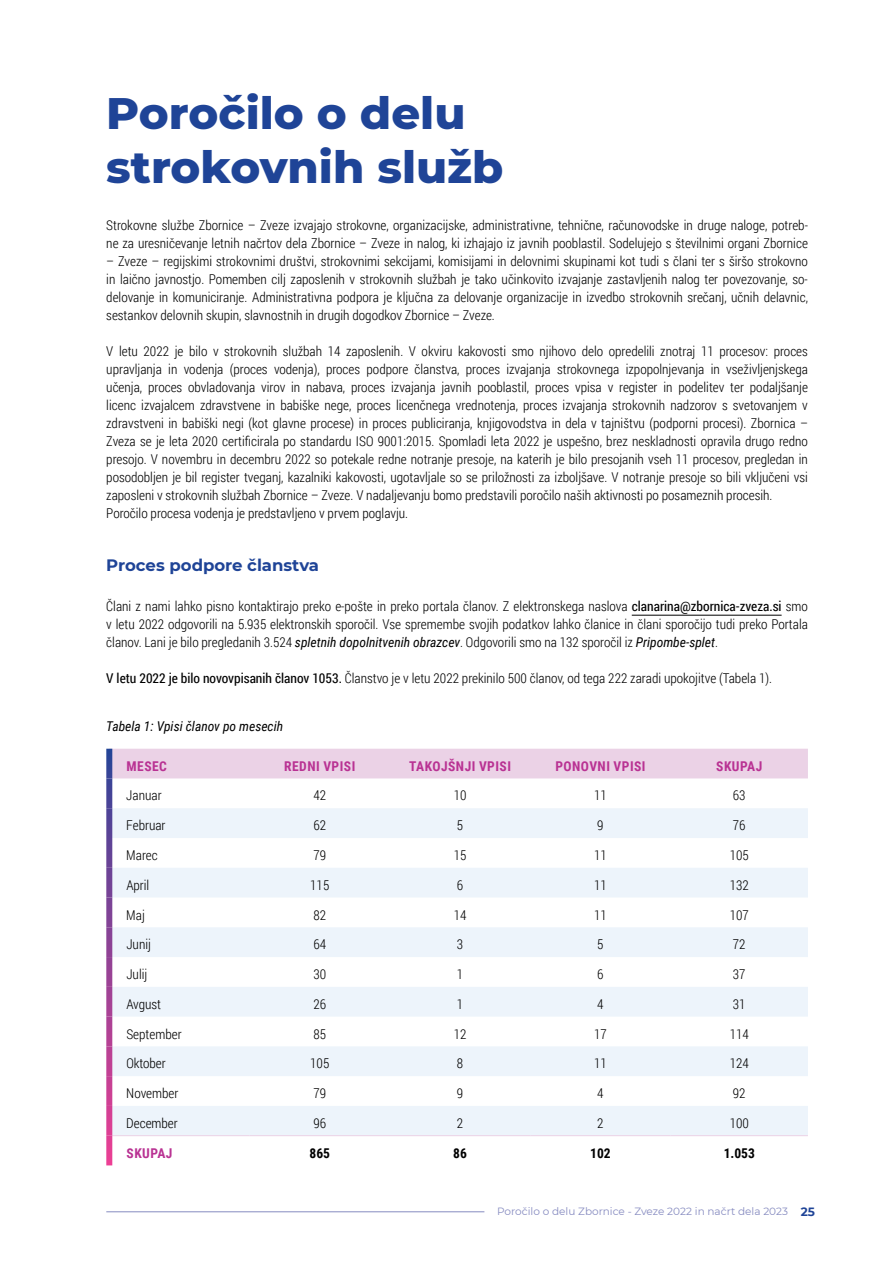
<style>
.page{position:relative;width:893px;height:1263px;background:#fff}
.page>*{position:absolute;margin:0;border:0;box-sizing:border-box;transform-origin:0 0}
.t1{font:800 45px/54px "Montserrat";color:#1f4497}
.t2{font:700 16.5px "Montserrat";color:#1f4497}
.t3{font:300 13.5px/18px "Roboto Condensed";color:#000}
.t4{font:700 13.5px "Roboto Condensed";letter-spacing:.035em;color:#b93293}
.t5{font:italic 13.5px "Roboto Condensed";color:#000}
.t6{font:700 13.5px "Roboto Condensed";color:#000}
.t7{font:10.5px "Montserrat";color:#868bc0}
.s1{font-weight:400}
.s2{font-weight:400;font-style:italic}
.s3{font-weight:700;font-size:12px;color:#1f4497}
</style>
<div class="page">
<hr style="left:106px;top:1211px;width:378px;height:1px;background:#868bc0">
<hr style="left:632px;top:615px;width:150px;height:1px;background:#000">
<div style="left:112px;top:749px;width:696px;height:29px;background:#ebd2e6"></div>
<svg style="left:112px;top:808px;width:696px;height:327px;fill:#edf4fb"></svg>
<hr style="left:112px;top:1135px;width:138px;height:1px;background:#ebd2e6">
<hr style="left:250px;top:1135px;width:140px;height:1px;background:#ebd2e6">
<hr style="left:390px;top:1135px;width:140px;height:1px;background:#ebd2e6">
<hr style="left:530px;top:1135px;width:141px;height:1px;background:#ebd2e6">
<hr style="left:671px;top:1135px;width:137px;height:1px;background:#ebd2e6">
<div style="left:106px;top:749px;width:6px;height:29px;background:#2d4497"></div>
<div style="left:106px;top:778px;width:6px;height:30px;background:#434397"></div>
<div style="left:106px;top:808px;width:6px;height:30px;background:#534396"></div>
<div style="left:106px;top:838px;width:6px;height:30px;background:#634396"></div>
<div style="left:106px;top:868px;width:6px;height:29px;background:#714396"></div>
<div style="left:106px;top:897px;width:6px;height:30px;background:#7f4396"></div>
<div style="left:106px;top:927px;width:6px;height:30px;background:#8b4295"></div>
<div style="left:106px;top:957px;width:6px;height:30px;background:#984295"></div>
<div style="left:106px;top:987px;width:6px;height:29px;background:#a44295"></div>
<div style="left:106px;top:1016px;width:6px;height:30px;background:#b04194"></div>
<div style="left:106px;top:1046px;width:6px;height:30px;background:#be4194"></div>
<div style="left:106px;top:1076px;width:6px;height:30px;background:#ca4094"></div>
<div style="left:106px;top:1106px;width:6px;height:30px;background:#d83f94"></div>
<div style="left:106px;top:1136px;width:6px;height:29px;background:#e53f94"></div>
<h1 class="t1" style="left:106px;top:83px;width:399px">Poročilo o delu strokovnih služb</h1>
<p class="t3" style="left:106px;top:216px;width:703px">Strokovne službe Zbornice – Zveze izvajajo strokovne, organizacijske, administrativne, tehnične, računovodske in druge naloge, potreb&shy;ne za uresničevanje letnih načrtov dela Zbornice – Zveze in nalog, ki izhajajo iz javnih pooblastil. Sodelujejo s številnimi organi Zbornice</p>
<p class="t3" style="left:106px;top:252px;width:703px;text-align:justify">– Zveze – regijskimi strokovnimi društvi, strokovnimi sekcijami, komisijami in delovnimi skupinami kot tudi s člani ter s širšo strokovno in laično javnostjo. Pomemben cilj zaposlenih v strokovnih službah je tako učinkovito izvajanje zastavljenih nalog ter povezovanje, so&shy;delovanje in komuniciranje. Administrativna podpora je ključna za delovanje organizacije in izvedbo strokovnih srečanj, učnih delavnic, sestankov delovnih skupin, slavnostnih in drugih dogodkov Zbornice – Zveze.</p>
<p class="t3" style="left:106px;top:342px;width:703px">V letu 2022 je bilo v strokovnih službah 14 zaposlenih. V okviru kakovosti smo njihovo delo opredelili znotraj 11 procesov: proces upravljanja in vodenja (proces vodenja), proces podpore članstva, proces izvajanja strokovnega izpopolnjevanja in vseživljenjskega učenja, proces obvladovanja virov in nabava, proces izvajanja javnih pooblastil, proces vpisa v register in podelitev ter podaljšanje licenc izvajalcem zdravstvene in babiške nege, proces licenčnega vrednotenja, proces izvajanja strokovnih nadzorov s svetovanjem v zdravstveni in babiški negi (kot glavne procese) in proces publiciranja, knjigovodstva in dela v tajništvu (podporni procesi). Zbornica – Zveza se je leta 2020 certificirala po standardu ISO 9001:2015. Spomladi leta 2022 je uspešno, brez neskladnosti opravila drugo redno presojo. V novembru in decembru 2022 so potekale redne notranje presoje, na katerih je bilo presojanih vseh 11 procesov, pregledan in posodobljen je bil register tveganj, kazalniki kakovosti, ugotavljale so se priložnosti za izboljšave. V notranje presoje so bili vključeni vsi zaposleni v strokovnih službah Zbornice – Zveze. V nadaljevanju bomo predstavili poročilo naših aktivnosti po posameznih procesih.<br>Poročilo procesa vodenja je predstavljeno v prvem poglavju.</p>
<p class="t2" style="left:106px;top:553px;width:214px">Proces podpore članstva</p>
<p class="t3" style="left:106px;top:597px;width:703px;text-align:justify">Člani z nami lahko pisno kontaktirajo preko e-pošte in preko portala članov. Z elektronskega naslova <span class="s1">clanarina@zbornica-zveza.si</span> smo v letu 2022 odgovorili na 5.935 elektronskih sporočil. Vse spremembe svojih podatkov lahko članice in člani sporočijo tudi preko Portala članov. Lani je bilo pregledanih 3.524 <span class="s2">spletnih dopolnitvenih obrazcev</span>. Odgovorili smo na 132 sporočil iz <span class="s2">Pripombe-splet</span>.</p>
<p class="t3" style="left:106px;top:669px;width:667px"><span class="s1">V letu 2022 je bilo novovpisanih članov 1053.</span> Članstvo je v letu 2022 prekinilo 500 članov, od tega 222 zaradi upokojitve (Tabela 1).</p>
<p class="t5" style="left:106px;top:716px;width:178px">Tabela 1: Vpisi članov po mesecih</p>
<p class="t4" style="left:127px;top:756px;width:42px">MESEC</p>
<p class="t4" style="left:284px;top:756px;width:73px">REDNI VPISI</p>
<p class="t4" style="left:409px;top:756px;width:103px">TAKOJŠNJI VPISI</p>
<p class="t4" style="left:555px;top:756px;width:92px">PONOVNI VPISI</p>
<p class="t4" style="left:716px;top:756px;width:48px">SKUPAJ</p>
<p class="t3" style="left:126px;top:786px;width:37px">Januar</p>
<p class="t3" style="left:313px;top:786px;width:14px">42</p>
<p class="t3" style="left:454px;top:786px;width:14px">10</p>
<p class="t3" style="left:594px;top:786px;width:14px">11</p>
<p class="t3" style="left:733px;top:786px;width:14px">63</p>
<p class="t3" style="left:126px;top:816px;width:41px">Februar</p>
<p class="t3" style="left:313px;top:816px;width:14px">62</p>
<p class="t3" style="left:457px;top:816px;width:8px">5</p>
<p class="t3" style="left:597px;top:816px;width:8px">9</p>
<p class="t3" style="left:733px;top:816px;width:14px">76</p>
<p class="t3" style="left:126px;top:846px;width:33px">Marec</p>
<p class="t3" style="left:313px;top:846px;width:14px">79</p>
<p class="t3" style="left:454px;top:846px;width:14px">15</p>
<p class="t3" style="left:594px;top:846px;width:14px">11</p>
<p class="t3" style="left:730px;top:846px;width:21px">105</p>
<p class="t3" style="left:126px;top:875px;width:25px">April</p>
<p class="t3" style="left:310px;top:875px;width:21px">115</p>
<p class="t3" style="left:457px;top:875px;width:8px">6</p>
<p class="t3" style="left:594px;top:875px;width:14px">11</p>
<p class="t3" style="left:730px;top:875px;width:21px">132</p>
<p class="t3" style="left:126px;top:905px;width:20px">Maj</p>
<p class="t3" style="left:313px;top:905px;width:14px">82</p>
<p class="t3" style="left:454px;top:905px;width:14px">14</p>
<p class="t3" style="left:594px;top:905px;width:14px">11</p>
<p class="t3" style="left:730px;top:905px;width:21px">107</p>
<p class="t3" style="left:126px;top:935px;width:26px">Junij</p>
<p class="t3" style="left:313px;top:935px;width:14px">64</p>
<p class="t3" style="left:457px;top:935px;width:8px">3</p>
<p class="t3" style="left:597px;top:935px;width:8px">5</p>
<p class="t3" style="left:733px;top:935px;width:14px">72</p>
<p class="t3" style="left:126px;top:965px;width:23px">Julij</p>
<p class="t3" style="left:313px;top:965px;width:14px">30</p>
<p class="t3" style="left:457px;top:965px;width:8px">1</p>
<p class="t3" style="left:597px;top:965px;width:8px">6</p>
<p class="t3" style="left:733px;top:965px;width:14px">37</p>
<p class="t3" style="left:126px;top:994px;width:36px">Avgust</p>
<p class="t3" style="left:313px;top:994px;width:14px">26</p>
<p class="t3" style="left:457px;top:994px;width:8px">1</p>
<p class="t3" style="left:597px;top:994px;width:8px">4</p>
<p class="t3" style="left:733px;top:994px;width:14px">31</p>
<p class="t3" style="left:126px;top:1024px;width:57px">September</p>
<p class="t3" style="left:313px;top:1024px;width:14px">85</p>
<p class="t3" style="left:454px;top:1024px;width:14px">12</p>
<p class="t3" style="left:594px;top:1024px;width:14px">17</p>
<p class="t3" style="left:730px;top:1024px;width:21px">114</p>
<p class="t3" style="left:126px;top:1054px;width:41px">Oktober</p>
<p class="t3" style="left:310px;top:1054px;width:21px">105</p>
<p class="t3" style="left:457px;top:1054px;width:8px">8</p>
<p class="t3" style="left:594px;top:1054px;width:14px">11</p>
<p class="t3" style="left:730px;top:1054px;width:21px">124</p>
<p class="t3" style="left:126px;top:1084px;width:54px">November</p>
<p class="t3" style="left:313px;top:1084px;width:14px">79</p>
<p class="t3" style="left:457px;top:1084px;width:8px">9</p>
<p class="t3" style="left:597px;top:1084px;width:8px">4</p>
<p class="t3" style="left:733px;top:1084px;width:14px">92</p>
<p class="t3" style="left:126px;top:1114px;width:53px">December</p>
<p class="t3" style="left:313px;top:1114px;width:14px">96</p>
<p class="t3" style="left:457px;top:1114px;width:8px">2</p>
<p class="t3" style="left:597px;top:1114px;width:8px">2</p>
<p class="t3" style="left:730px;top:1114px;width:21px">100</p>
<p class="t4" style="left:127px;top:1143px;width:48px">SKUPAJ</p>
<p class="t6" style="left:310px;top:1143px;width:22px">865</p>
<p class="t6" style="left:453px;top:1143px;width:15px">86</p>
<p class="t6" style="left:590px;top:1143px;width:22px">102</p>
<p class="t6" style="left:724px;top:1143px;width:33px">1.053</p>
<p class="t7" style="left:497px;top:1204px;width:319px">Poročilo o delu Zbornice - Zveze 2022 in načrt dela 2023 <span class="s3">25</span></p>
</div>
